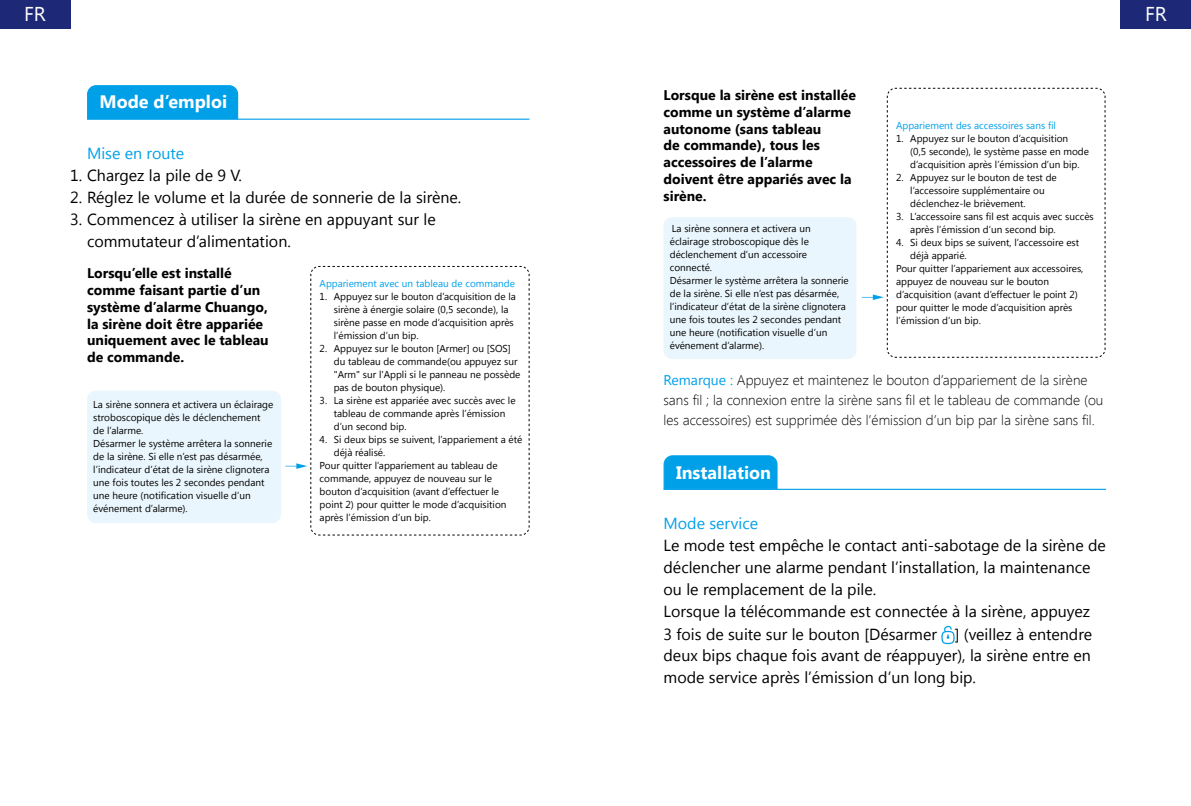
<style>
.page{position:relative;width:1191px;height:806px;background:#fff}
.page>*{position:absolute;margin:0;border:0;box-sizing:border-box;transform-origin:0 0}
.t1{font:20px "Segoe UI";color:#fff}
.t2{font:700 18px "Segoe UI";color:#fff}
.t3{font:16px/22.4px "Segoe UI";color:#000}
.t4{font:16px "Segoe UI";color:#00a0e9}
.t5{font:700 14px/16.8px "Segoe UI";color:#000}
.t6{font:300 14px/20px "Segoe UI";color:#000}
.t7{font:10px/13px "Segoe UI";color:#000}
.t8{font:10px "Segoe UI";color:#00a0e9}
.s1{font-weight:400;color:#00a0e9}
</style>
<div class="page">
<div style="left:1121px;top:0;width:70px;height:28px;background:#1d2976"></div>
<div style="left:0;top:0;width:70px;height:28px;background:#1d2976"></div>
<div style="left:87px;top:85px;width:152px;height:33px;background:#00a0e9"></div>
<hr style="left:87px;top:118px;width:442px;height:2px;background:#00a0e9">
<div style="left:87px;top:390px;width:194px;height:132px;background:#eaf6fd;border-radius:9px"></div>
<svg style="left:285px;top:266px;width:245px;height:269px"></svg>
<div style="left:663px;top:217px;width:193px;height:142px;background:#eaf6fd;border-radius:9px"></div>
<svg style="left:862px;top:88px;width:243px;height:270px"></svg>
<div style="left:663px;top:455px;width:115px;height:33px;background:#00a0e9"></div>
<hr style="left:663px;top:488px;width:443px;height:1px;background:#00a0e9">
<svg style="left:941px;top:625px;width:13px;height:18px"></svg>
<h1 class="t1" style="left:24px;top:0;width:23px">FR</h1>
<h1 class="t1" style="left:1145px;top:0;width:23px">FR</h1>
<h2 class="t2" style="left:100px;top:89px;width:129px">Mode d’emploi</h2>
<h3 class="t4" style="left:87px;top:142px;width:99px">Mise en route</h3>
<h3 class="t3" style="left:70px;top:163px;width:173px">1. Chargez la pile de 9 V.</h3>
<h3 class="t3" style="left:70px;top:185px;width:393px">2. Réglez le volume et la durée de sonnerie de la sirène.</h3>
<h3 class="t3" style="left:87px;top:207px;width:350px;text-indent:-17px">3. Commencez à utiliser la sirène en appuyant sur le commutateur d’alimentation.</h3>
<h3 class="t5" style="left:87px;top:264px;width:183px">Lorsqu’elle est installé comme faisant partie d’un système d’alarme Chuango, la sirène doit être appariée uniquement avec le tableau de commande.</h3>
<p class="t8" style="left:319px;top:276px;width:197px">Appariement avec un tableau de commande</p>
<p class="t7" style="left:334px;top:289px;width:184px;text-indent:-14px">1. Appuyez sur le bouton d’acquisition de la sirène à énergie solaire (0,5 seconde), la sirène passe en mode d’acquisition après l’émission d’un bip.</p>
<p class="t7" style="left:334px;top:341px;width:188px;text-indent:-14px">2. Appuyez sur le bouton [Armer] ou [SOS] du tableau de commande(ou appuyez sur "Arm" sur l'Appli si le panneau ne possède pas de bouton physique).</p>
<p class="t7" style="left:334px;top:393px;width:183px;text-indent:-14px">3. La sirène est appariée avec succès avec le tableau de commande après l’émission d’un second bip.</p>
<p class="t7" style="left:319px;top:432px;width:204px">4. Si deux bips se suivent, l’appariement a été</p>
<p class="t7" style="left:334px;top:445px;width:53px">déjà réalisé.</p>
<p class="t7" style="left:319px;top:458px;width:179px">Pour quitter l’appariement au tableau de</p>
<p class="t7" style="left:319px;top:471px;width:174px">commande, appuyez de nouveau sur le</p>
<p class="t7" style="left:319px;top:484px;width:181px">bouton d’acquisition (avant d’effectuer le</p>
<p class="t7" style="left:319px;top:497px;width:188px">point 2) pour quitter le mode d’acquisition</p>
<p class="t7" style="left:319px;top:510px;width:113px">après l’émission d’un bip.</p>
<p class="t7" style="left:93px;top:397px;width:182px">La sirène sonnera et activera un éclairage stroboscopique dès le déclenchement de l’alarme.<br>Désarmer le système arrêtera la sonnerie de la sirène. Si elle n’est pas désarmée, l’indicateur d’état de la sirène clignotera une fois toutes les 2 secondes pendant une heure (notification visuelle d’un événement d’alarme).</p>
<h3 class="t5" style="left:663px;top:86px;width:194px">Lorsque la sirène est installée comme un système d’alarme autonome (sans tableau<br>de commande), tous les accessoires de l’alarme doivent être appariés avec la sirène.</h3>
<p class="t8" style="left:896px;top:118px;width:161px">Appariement des accessoires sans fil</p>
<p class="t7" style="left:910px;top:131px;width:180px;text-indent:-14px">1. Appuyez sur le bouton d’acquisition<br>(0,5 seconde), le système passe en mode d’acquisition après l’émission d’un bip.</p>
<p class="t7" style="left:910px;top:170px;width:148px;text-indent:-14px">2. Appuyez sur le bouton de test de l’accessoire supplémentaire ou déclenchez-le brièvement.</p>
<p class="t7" style="left:910px;top:209px;width:185px;text-indent:-14px">3. L’accessoire sans fil est acquis avec succès après l’émission d’un second bip.</p>
<p class="t7" style="left:896px;top:235px;width:185px">4. Si deux bips se suivent, l’accessoire est</p>
<p class="t7" style="left:910px;top:248px;width:58px">déjà apparié.</p>
<p class="t7" style="left:896px;top:261px;width:189px">Pour quitter l’appariement aux accessoires,</p>
<p class="t7" style="left:896px;top:274px;width:155px">appuyez de nouveau sur le bouton</p>
<p class="t7" style="left:896px;top:287px;width:183px">d’acquisition (avant d’effectuer le point 2)</p>
<p class="t7" style="left:896px;top:300px;width:178px">pour quitter le mode d’acquisition après</p>
<p class="t7" style="left:896px;top:313px;width:86px">l’émission d’un bip.</p>
<p class="t7" style="left:670px;top:221px;width:180px">La sirène sonnera et activera un éclairage stroboscopique dès le déclenchement d’un accessoire connecté.<br>Désarmer le système arrêtera la sonnerie de la sirène. Si elle n’est pas désarmée, l’indicateur d’état de la sirène clignotera une fois toutes les 2 secondes pendant une heure (notification visuelle d’un événement d’alarme).</p>
<h3 class="t6" style="left:663px;top:369px;width:441px"><span class="s1">Remarque :</span> Appuyez et maintenez le bouton d’appariement de la sirène sans fil ; la connexion entre la sirène sans fil et le tableau de commande (ou les accessoires) est supprimée dès l’émission d’un bip par la sirène sans fil.</h3>
<h2 class="t2" style="left:676px;top:459px;width:97px">Installation</h2>
<h3 class="t4" style="left:663px;top:511px;width:96px">Mode service</h3>
<p class="t3" style="left:663px;top:533px;width:444px">Le mode test empêche le contact anti-sabotage de la sirène de déclencher une alarme pendant l’installation, la maintenance ou le remplacement de la pile.<br>Lorsque la télécommande est connectée à la sirène, appuyez<br>3 fois de suite sur le bouton [Désarmer ] (veillez à entendre</p>
<h3 class="t3" style="left:663px;top:643px;width:429px">deux bips chaque fois avant de réappuyer), la sirène entre en mode service après l’émission d’un long bip.</h3>
</div>
